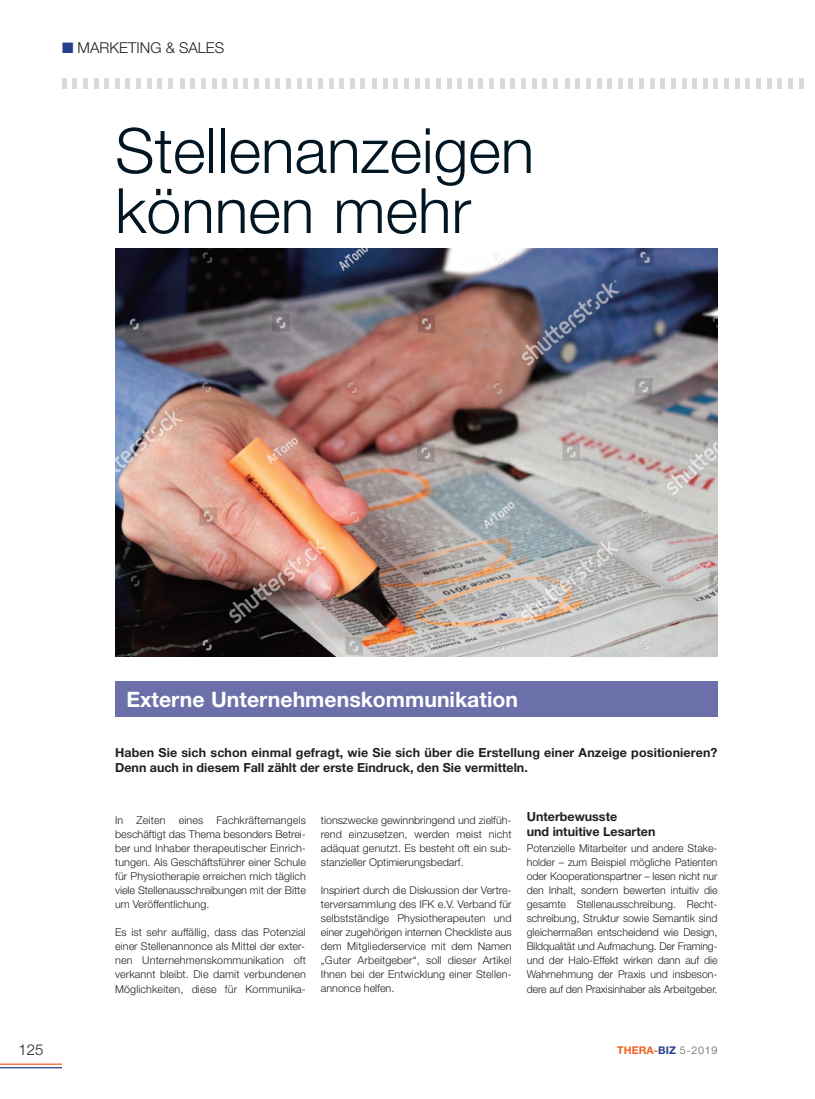
<style>
.page{position:relative;width:815px;height:1099px;background:#fff}
.page>*{position:absolute;margin:0;border:0;box-sizing:border-box;transform-origin:0 0}
.t1{font:300 62.5px/60px "Helvetica Neue";color:#011622}
.t2{font:700 21.25px "Helvetica Neue";color:#fff}
.t3{font:300 15px "Helvetica Neue";color:#231f20}
.t4{font:700 12.5px/15px "Helvetica Neue";color:#231f20}
.t5{font:300 10.75px/14px "Helvetica Neue";color:#231f20;text-align:justify}
.t6{font:700 10.62px "Helvetica Neue";letter-spacing:.01em;color:#f26021}
.s1{color:#253f8e}
.s2{font-weight:300;color:#57585a}
</style>
<div class="page">
<hr style="left:62px;top:78px;width:4px;height:11px;background:#d9dadc">
<hr style="left:73px;top:78px;width:4px;height:11px;background:#d9dadc">
<div style="left:83px;top:78px;width:5px;height:11px;background:#d9dadc"></div>
<hr style="left:94px;top:78px;width:4px;height:11px;background:#d9dadc">
<hr style="left:105px;top:78px;width:4px;height:11px;background:#d9dadc">
<hr style="left:115px;top:78px;width:4px;height:11px;background:#d9dadc">
<hr style="left:126px;top:78px;width:4px;height:11px;background:#d9dadc">
<div style="left:136px;top:78px;width:5px;height:11px;background:#d9dadc"></div>
<hr style="left:147px;top:78px;width:4px;height:11px;background:#d9dadc">
<hr style="left:158px;top:78px;width:4px;height:11px;background:#d9dadc">
<div style="left:168px;top:78px;width:5px;height:11px;background:#d9dadc"></div>
<hr style="left:180px;top:78px;width:4px;height:11px;background:#d9dadc">
<hr style="left:191px;top:78px;width:4px;height:11px;background:#d9dadc">
<div style="left:201px;top:78px;width:5px;height:11px;background:#d9dadc"></div>
<hr style="left:212px;top:78px;width:4px;height:11px;background:#d9dadc">
<hr style="left:223px;top:78px;width:4px;height:11px;background:#d9dadc">
<hr style="left:233px;top:78px;width:4px;height:11px;background:#d9dadc">
<hr style="left:244px;top:78px;width:4px;height:11px;background:#d9dadc">
<div style="left:254px;top:78px;width:5px;height:11px;background:#d9dadc"></div>
<hr style="left:265px;top:78px;width:4px;height:11px;background:#d9dadc">
<hr style="left:276px;top:78px;width:4px;height:11px;background:#d9dadc">
<div style="left:286px;top:78px;width:5px;height:11px;background:#d9dadc"></div>
<hr style="left:297px;top:78px;width:4px;height:11px;background:#d9dadc">
<hr style="left:308px;top:78px;width:4px;height:11px;background:#d9dadc">
<div style="left:318px;top:78px;width:5px;height:11px;background:#d9dadc"></div>
<hr style="left:329px;top:78px;width:4px;height:11px;background:#d9dadc">
<hr style="left:340px;top:78px;width:4px;height:11px;background:#d9dadc">
<hr style="left:350px;top:78px;width:4px;height:11px;background:#d9dadc">
<hr style="left:361px;top:78px;width:4px;height:11px;background:#d9dadc">
<hr style="left:373px;top:78px;width:4px;height:11px;background:#d9dadc">
<hr style="left:383px;top:78px;width:4px;height:11px;background:#d9dadc">
<hr style="left:394px;top:78px;width:4px;height:11px;background:#d9dadc">
<div style="left:404px;top:78px;width:5px;height:11px;background:#d9dadc"></div>
<hr style="left:415px;top:78px;width:4px;height:11px;background:#d9dadc">
<hr style="left:426px;top:78px;width:4px;height:11px;background:#d9dadc">
<div style="left:436px;top:78px;width:5px;height:11px;background:#d9dadc"></div>
<hr style="left:447px;top:78px;width:4px;height:11px;background:#d9dadc">
<hr style="left:458px;top:78px;width:4px;height:11px;background:#d9dadc">
<hr style="left:468px;top:78px;width:4px;height:11px;background:#d9dadc">
<hr style="left:479px;top:78px;width:4px;height:11px;background:#d9dadc">
<div style="left:489px;top:78px;width:5px;height:11px;background:#d9dadc"></div>
<hr style="left:500px;top:78px;width:4px;height:11px;background:#d9dadc">
<hr style="left:511px;top:78px;width:4px;height:11px;background:#d9dadc">
<div style="left:521px;top:78px;width:5px;height:11px;background:#d9dadc"></div>
<hr style="left:532px;top:78px;width:4px;height:11px;background:#d9dadc">
<hr style="left:543px;top:78px;width:4px;height:11px;background:#d9dadc">
<hr style="left:553px;top:78px;width:4px;height:11px;background:#d9dadc">
<hr style="left:565px;top:78px;width:4px;height:11px;background:#d9dadc">
<hr style="left:576px;top:78px;width:4px;height:11px;background:#d9dadc">
<div style="left:586px;top:78px;width:5px;height:11px;background:#d9dadc"></div>
<hr style="left:597px;top:78px;width:4px;height:11px;background:#d9dadc">
<hr style="left:608px;top:78px;width:4px;height:11px;background:#d9dadc">
<hr style="left:618px;top:78px;width:4px;height:11px;background:#d9dadc">
<hr style="left:629px;top:78px;width:4px;height:11px;background:#d9dadc">
<div style="left:639px;top:78px;width:5px;height:11px;background:#d9dadc"></div>
<hr style="left:650px;top:78px;width:4px;height:11px;background:#d9dadc">
<hr style="left:661px;top:78px;width:4px;height:11px;background:#d9dadc">
<div style="left:671px;top:78px;width:5px;height:11px;background:#d9dadc"></div>
<hr style="left:682px;top:78px;width:4px;height:11px;background:#d9dadc">
<hr style="left:693px;top:78px;width:4px;height:11px;background:#d9dadc">
<hr style="left:703px;top:78px;width:4px;height:11px;background:#d9dadc">
<hr style="left:714px;top:78px;width:4px;height:11px;background:#d9dadc">
<div style="left:724px;top:78px;width:5px;height:11px;background:#d9dadc"></div>
<hr style="left:735px;top:78px;width:4px;height:11px;background:#d9dadc">
<hr style="left:746px;top:78px;width:4px;height:11px;background:#d9dadc">
<div style="left:756px;top:78px;width:5px;height:11px;background:#d9dadc"></div>
<hr style="left:767px;top:78px;width:4px;height:11px;background:#d9dadc">
<hr style="left:778px;top:78px;width:4px;height:11px;background:#d9dadc">
<hr style="left:788px;top:78px;width:4px;height:11px;background:#d9dadc">
<hr style="left:799px;top:78px;width:4px;height:11px;background:#d9dadc">
<img style="left:115px;top:249px;width:603px;height:407px">
<div style="left:115px;top:681px;width:603px;height:36px;background:#6b70ab"></div>
<hr style="left:0;top:1063px;width:62px;height:1px;background:#f26021">
<hr style="left:0;top:1067px;width:62px;height:1px;background:#253f8e">
<h3 class="t3" style="left:62px;top:42px;width:164px"><span class="s1">■</span> MARKETING &amp; SALES</h3>
<h1 class="t1" style="left:115px;top:127px;width:421px">Stellenanzeigen können mehr</h1>
<h2 class="t2" style="left:126px;top:691px;width:393px">Externe Unternehmenskommunikation</h2>
<p class="t4" style="left:115px;top:746px;width:604px">Haben Sie sich schon einmal gefragt, wie Sie sich über die Erstellung einer Anzeige positionieren?<br>Denn auch in diesem Fall zählt der erste Eindruck, den Sie vermitteln.</p>
<p class="t5" style="left:115px;top:814px;width:192px">In Zeiten eines Fachkräftemangels beschäftigt das Thema besonders Betrei&shy;ber und Inhaber therapeutischer Einrich&shy;tungen. Als Geschäftsführer einer Schule für Physiotherapie erreichen mich täglich viele Stellenausschreibungen mit der Bitte um Veröffentlichung.</p>
<p class="t5" style="left:115px;top:926px;width:192px">Es ist sehr auffällig, dass das Potenzial einer Stellenannonce als Mittel der exter&shy;nen Unternehmenskommunikation oft verkannt bleibt. Die damit verbundenen Möglichkeiten, diese für Kommunika-</p>
<p class="t5" style="left:321px;top:814px;width:192px">tionszwecke gewinnbringend und zielfüh&shy;rend einzusetzen, werden meist nicht adäquat genutzt. Es besteht oft ein sub&shy;stanzieller Optimierungsbedarf.</p>
<p class="t5" style="left:321px;top:884px;width:192px">Inspiriert durch die Diskussion der Vertre&shy;terversammlung des IFK e.V. Verband für selbstständige Physiotherapeuten und einer zugehörigen internen Checkliste aus dem Mitgliederservice mit dem Namen „Guter Arbeitgeber“, soll dieser Artikel Ihnen bei der Entwicklung einer Stellen&shy;annonce helfen.</p>
<p class="t4" style="left:527px;top:810px;width:130px">Unterbewusste<br>und intuitive Lesarten</p>
<p class="t5" style="left:527px;top:842px;width:192px">Potenzielle Mitarbeiter und andere Stake&shy;holder – zum Beispiel mögliche Patienten oder Kooperationspartner – lesen nicht nur den Inhalt, sondern bewerten intuitiv die gesamte Stellenausschreibung. Recht&shy;schreibung, Struktur sowie Semantik sind gleichermaßen entscheidend wie Design, Bildqualität und Aufmachung. Der Framing&shy;und der Halo-Effekt wirken dann auf die Wahrnehmung der Praxis und insbeson&shy;dere auf den Praxisinhaber als Arbeitgeber.</p>
<h3 class="t3" style="left:18px;top:1044px;width:27px">125</h3>
<p class="t6" style="left:617px;top:1046px;width:102px">THERA-<span class="s1">BIZ</span> <span class="s2">5-2019</span></p>
</div>
